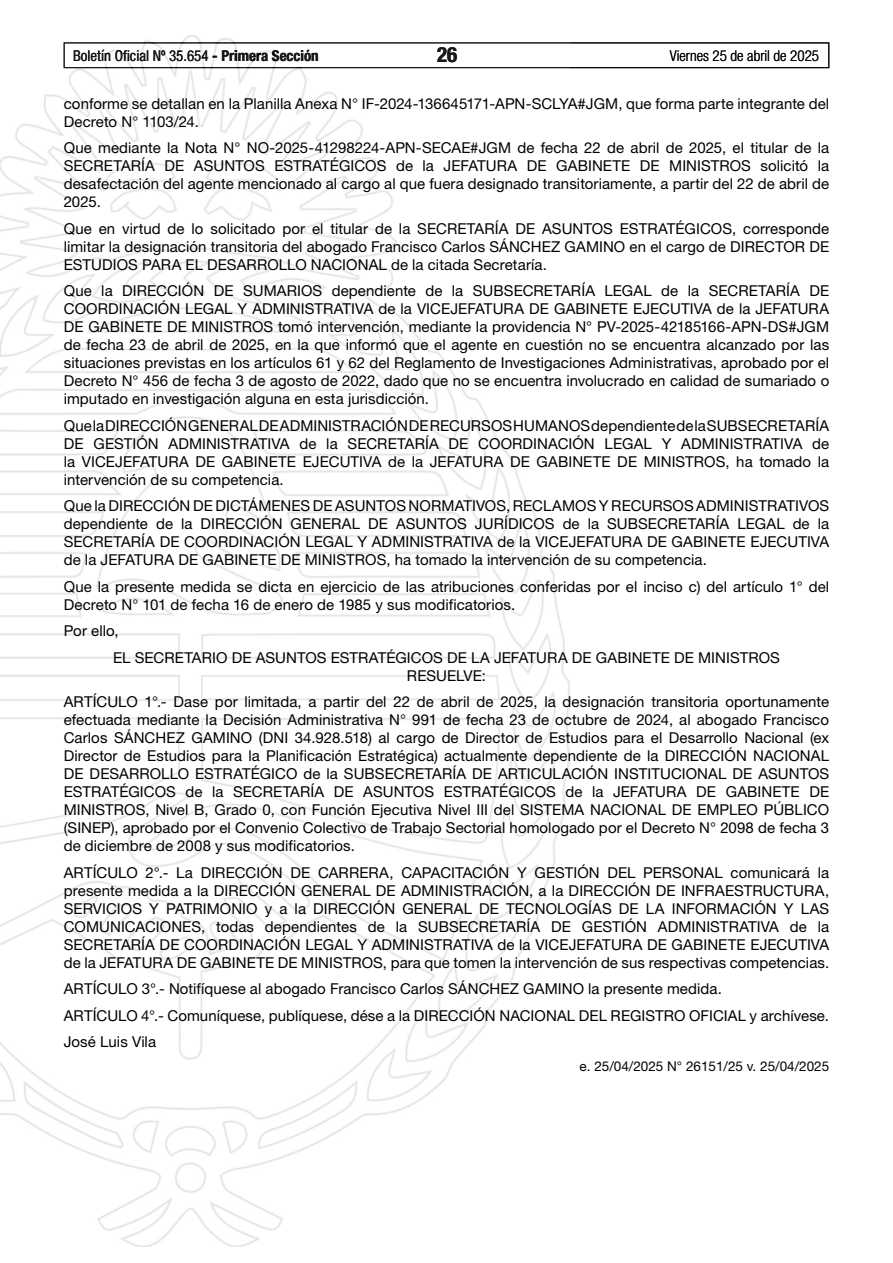
<style>
.page{position:relative;width:893px;height:1263px;background:#fff}
.page>*{position:absolute;margin:0;border:0;box-sizing:border-box;transform-origin:0 0}
.t1{font:700 condensed 21px "Helvetica Neue LT Std";color:#000}
.t2{font:15px/18px "Helvetica Neue LT Std";letter-spacing:.005em;color:#000;text-align:justify}
.t3{font:condensed 15px "Helvetica Neue LT Std";color:#000}
.t4{font:300 condensed 15px "Helvetica Neue LT Std";color:#000}
.t5{font:13.5px "Helvetica Neue LT Std";color:#000}
.s1{font-weight:700}
</style>
<div class="page">
<div style="left:64px;top:43px;width:765px;height:25px;border:1px solid #000"></div>
<img style="left:0;top:35px;width:569px;height:1211px">
<p class="t3" style="left:73px;top:47px;width:247px">Boletín Oficial Nº 35.654 <span class="s1">- Primera Sección</span></p>
<h1 class="t1" style="left:437px;top:42px;width:22px">26</h1>
<p class="t4" style="left:670px;top:47px;width:151px">Viernes 25 de abril de 2025</p>
<p class="t2" style="left:64px;top:94px;width:767px">conforme se detallan en la Planilla Anexa N° IF-2024-136645171-APN-SCLYA#JGM, que forma parte integrante del<br>Decreto N° 1103/24.</p>
<p class="t2" style="left:64px;top:138px;width:767px">Que mediante la Nota N° NO-2025-41298224-APN-SECAE#JGM de fecha 22 de abril de 2025, el titular de la SECRETARÍA DE ASUNTOS ESTRATÉGICOS de la JEFATURA DE GABINETE DE MINISTROS solicitó la desafectación del agente mencionado al cargo al que fuera designado transitoriamente, a partir del 22 de abril de 2025.</p>
<p class="t2" style="left:64px;top:219px;width:767px">Que en virtud de lo solicitado por el titular de la SECRETARÍA DE ASUNTOS ESTRATÉGICOS, corresponde limitar la designación transitoria del abogado Francisco Carlos SÁNCHEZ GAMINO en el cargo de DIRECTOR DE ESTUDIOS PARA EL DESARROLLO NACIONAL de la citada Secretaría.</p>
<p class="t2" style="left:64px;top:281px;width:767px">Que la DIRECCIÓN DE SUMARIOS dependiente de la SUBSECRETARÍA LEGAL de la SECRETARÍA DE COORDINACIÓN LEGAL Y ADMINISTRATIVA de la VICEJEFATURA DE GABINETE EJECUTIVA de la JEFATURA DE GABINETE DE MINISTROS tomó intervención, mediante la providencia N° PV-2025-42185166-APN-DS#JGM de fecha 23 de abril de 2025, en la que informó que el agente en cuestión no se encuentra alcanzado por las situaciones previstas en los artículos 61 y 62 del Reglamento de Investigaciones Administrativas, aprobado por el Decreto N° 456 de fecha 3 de agosto de 2022, dado que no se encuentra involucrado en calidad de sumariado o imputado en investigación alguna en esta jurisdicción.</p>
<p class="t2" style="left:64px;top:416px;width:767px">Que la DIRECCIÓN GENERAL DE ADMINISTRACIÓN DE RECURSOS HUMANOS dependiente de la SUBSECRETARÍA DE GESTIÓN ADMINISTRATIVA de la SECRETARÍA DE COORDINACIÓN LEGAL Y ADMINISTRATIVA de la VICEJEFATURA DE GABINETE EJECUTIVA de la JEFATURA DE GABINETE DE MINISTROS, ha tomado la intervención de su competencia.</p>
<p class="t2" style="left:64px;top:496px;width:767px">Que la DIRECCIÓN DE DICTÁMENES DE ASUNTOS NORMATIVOS, RECLAMOS Y RECURSOS ADMINISTRATIVOS dependiente de la DIRECCIÓN GENERAL DE ASUNTOS JURÍDICOS de la SUBSECRETARÍA LEGAL de la SECRETARÍA DE COORDINACIÓN LEGAL Y ADMINISTRATIVA de la VICEJEFATURA DE GABINETE EJECUTIVA de la JEFATURA DE GABINETE DE MINISTROS, ha tomado la intervención de su competencia.</p>
<p class="t2" style="left:64px;top:577px;width:767px">Que la presente medida se dicta en ejercicio de las atribuciones conferidas por el inciso c) del artículo 1° del<br>Decreto N° 101 de fecha 16 de enero de 1985 y sus modificatorios.</p>
<p class="t2" style="left:113px;top:617px;width:668px;line-height:26.5px;text-indent:-49px">Por ello,<br>EL SECRETARIO DE ASUNTOS ESTRATÉGICOS DE LA JEFATURA DE GABINETE DE MINISTROS</p>
<p class="t2" style="left:64px;top:662px;width:767px;line-height:26.5px;text-align:center">RESUELVE:<br>ARTÍCULO 1°.- Dase por limitada, a partir del 22 de abril de 2025, la designación transitoria oportunamente</p>
<p class="t2" style="left:64px;top:711px;width:767px">efectuada mediante la Decisión Administrativa N° 991 de fecha 23 de octubre de 2024, al abogado Francisco Carlos SÁNCHEZ GAMINO (DNI 34.928.518) al cargo de Director de Estudios para el Desarrollo Nacional (ex Director de Estudios para la Planificación Estratégica) actualmente dependiente de la DIRECCIÓN NACIONAL DE DESARROLLO ESTRATÉGICO de la SUBSECRETARÍA DE ARTICULACIÓN INSTITUCIONAL DE ASUNTOS ESTRATÉGICOS de la SECRETARÍA DE ASUNTOS ESTRATÉGICOS de la JEFATURA DE GABINETE DE MINISTROS, Nivel B, Grado 0, con Función Ejecutiva Nivel III del SISTEMA NACIONAL DE EMPLEO PÚBLICO (SINEP), aprobado por el Convenio Colectivo de Trabajo Sectorial homologado por el Decreto N° 2098 de fecha 3 de diciembre de 2008 y sus modificatorios.</p>
<p class="t2" style="left:64px;top:863px;width:767px">ARTÍCULO 2°.- La DIRECCIÓN DE CARRERA, CAPACITACIÓN Y GESTIÓN DEL PERSONAL comunicará la presente medida a la DIRECCIÓN GENERAL DE ADMINISTRACIÓN, a la DIRECCIÓN DE INFRAESTRUCTURA, SERVICIOS Y PATRIMONIO y a la DIRECCIÓN GENERAL DE TECNOLOGÍAS DE LA INFORMACIÓN Y LAS COMUNICACIONES, todas dependientes de la SUBSECRETARÍA DE GESTIÓN ADMINISTRATIVA de la SECRETARÍA DE COORDINACIÓN LEGAL Y ADMINISTRATIVA de la VICEJEFATURA DE GABINETE EJECUTIVA de la JEFATURA DE GABINETE DE MINISTROS, para que tomen la intervención de sus respectivas competencias.</p>
<p class="t2" style="left:64px;top:975px;width:767px;line-height:26.5px;text-align:left">ARTÍCULO 3°.- Notifíquese al abogado Francisco Carlos SÁNCHEZ GAMINO la presente medida.<br>ARTÍCULO 4°.- Comuníquese, publíquese, dése a la DIRECCIÓN NACIONAL DEL REGISTRO OFICIAL y archívese.<br>José Luis Vila</p>
<p class="t5" style="left:580px;top:1058px;width:251px">e. 25/04/2025 N° 26151/25 v. 25/04/2025</p>
</div>
